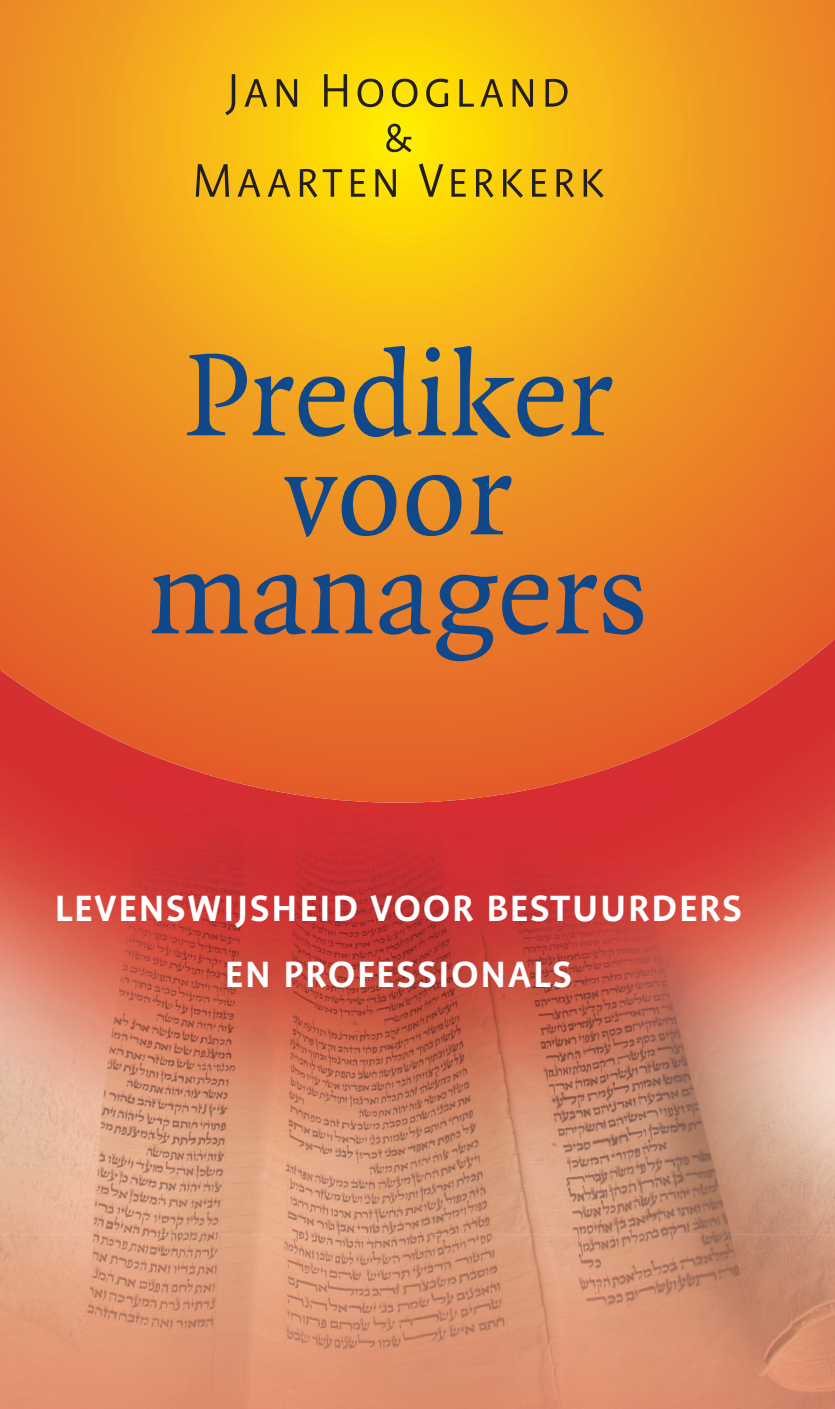
<style>
.page{position:relative;width:835px;height:1409px;background:#fff}
.page>*{position:absolute;margin:0;border:0;box-sizing:border-box;transform-origin:0 0}
.t1{font:126px/99px "Quadraat";color:#114889;text-align:center}
.t2{font:300 54px/45px "Profile SC";letter-spacing:.05em;color:#231f20;text-align:center}
.t3{font:500 49.5px/65.2px "Profile SC";color:#fff;text-align:center}
</style>
<div class="page">
<img style="left:0;top:1234px;width:835px;height:175px">
<img style="left:0;top:802px;width:835px;height:432px">
<img style="left:0;top:0;width:835px;height:802px">
<p class="t2" style="left:192px;top:66px;width:415px">Jan Hoogland<br>&amp;<br>Maarten Verkerk</p>
<h1 class="t1" style="left:147px;top:354px;width:503px">Prediker voor managers</h1>
<p class="t3" style="left:54px;top:871px;width:690px">levenswijsheid voor bestuurders en professionals</p>
</div>
